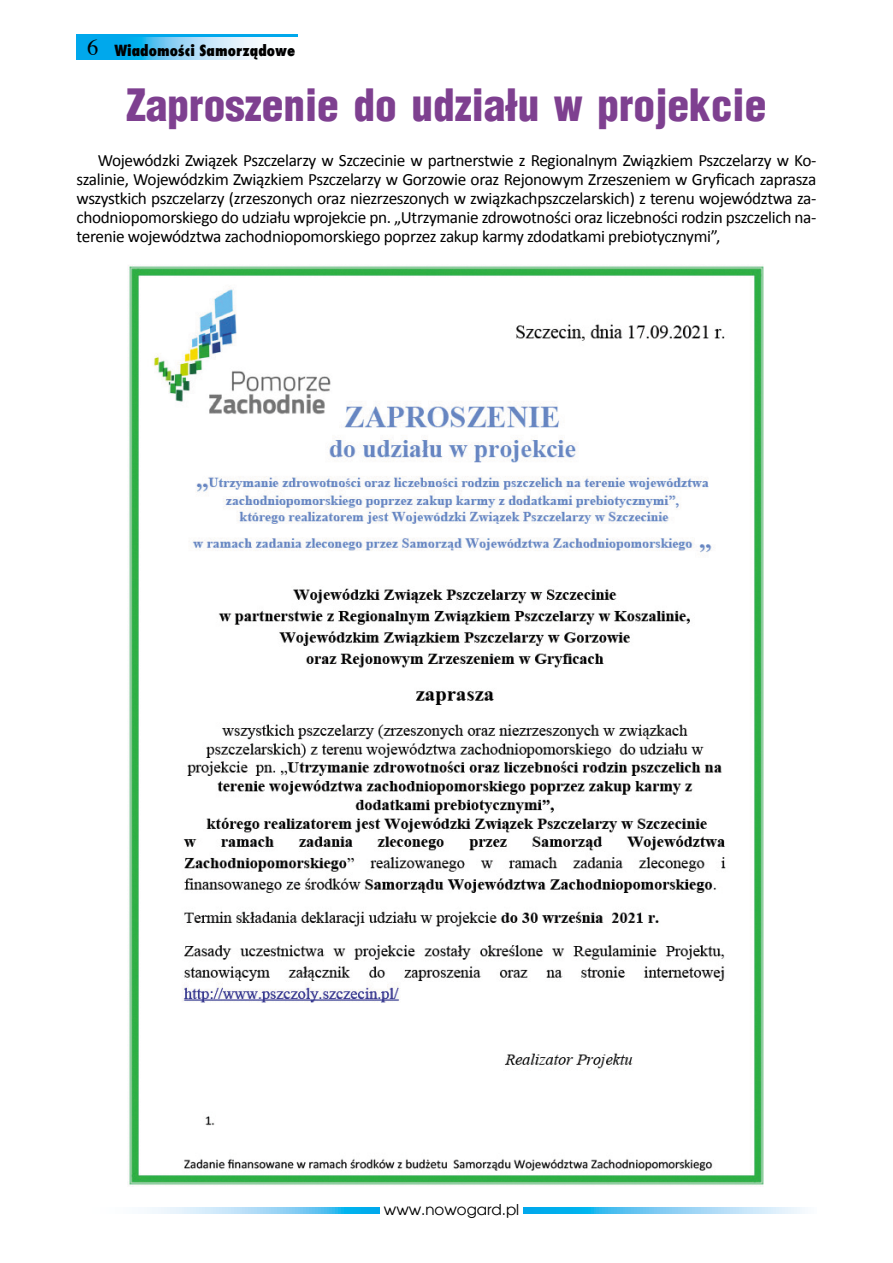
<style>
.page{position:relative;width:893px;height:1263px;background:#fff}
.page>*{position:absolute;margin:0;border:0;box-sizing:border-box;transform-origin:0 0}
.t1{font:900 43.5px "Switzerland Cond";color:#7e4090}
.t2{font:17.25px/19px "Calibri";letter-spacing:-.02em;color:#000;text-align:justify}
.t3{font:800 15px "Fujiyama";color:#000}
.t4{font:15px "Avalon";color:#000}
.s1{font-family:"Times";font-weight:400;font-size:22.5px}
</style>
<div class="page">
<div style="left:77px;top:34px;width:221px;height:26px;background:#00a8ec"></div>
<svg style="left:138px;top:37px;width:160px;height:23px;background:#b9e3f8"></svg>
<svg style="left:147px;top:1207px;width:658px;height:6px;background:#81d0f4"></svg>
<div style="left:380px;top:1203px;width:143px;height:15px;background:#fff"></div>
<img style="left:128px;top:266px;width:636px;height:919px">
<p class="t3" style="left:87px;top:40px;width:210px"><span class="s1">6</span> Wiadomości Samorządowe</p>
<h1 class="t1" style="left:127px;top:77px;width:641px">Zaproszenie do udziału w projekcie</h1>
<p class="t2" style="left:77px;top:150px;width:741px;text-indent:21px">Wojewódzki Związek Pszczelarzy w Szczecinie w partnerstwie z Regionalnym Związkiem Pszczelarzy w Ko&shy;szalinie, Wojewódzkim Związkiem Pszczelarzy w Gorzowie oraz Rejonowym Zrzeszeniem w Gryficach zaprasza wszystkich pszczelarzy (zrzeszonych oraz niezrzeszonych w związkachpszczelarskich) z terenu województwa za&shy;chodniopomorskiego do udziału wprojekcie pn. „Utrzymanie zdrowotności oraz liczebności rodzin pszczelich na&shy;terenie województwa zachodniopomorskiego poprzez zakup karmy zdodatkami prebiotycznymi”,</p>
<p class="t4" style="left:384px;top:1200px;width:137px">www.nowogard.pl</p>
</div>
